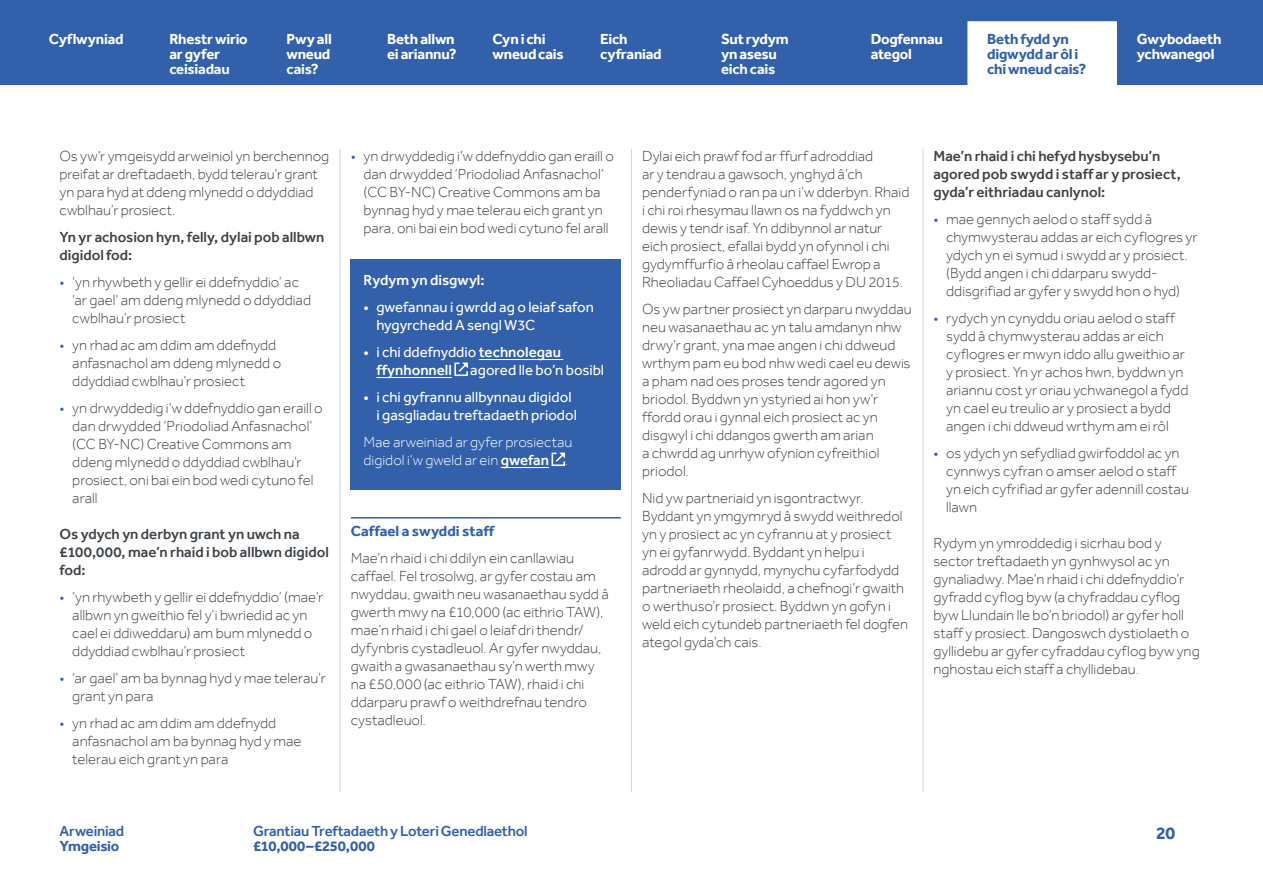
<style>
.page{position:relative;width:1263px;height:893px;background:#fff}
.page>*{position:absolute;margin:0;border:0;box-sizing:border-box;transform-origin:0 0}
.t1{font:700 18px "Effra";color:#3260aa}
.Body_Text_10_12pt{font:300 15px/18px "Effra";color:#3c4247}
.Body_Text_10_12pt-2{font:500 15px/18px "Effra";color:#3c4247}
.t2{font:15px/18px "Effra";color:#fff}
.t3{font:700 15px/15px "Effra";letter-spacing:-.015em;color:#fff}
.Heading_10_12pt___6p{font:700 15px/15px "Effra";letter-spacing:-.015em;color:#3260aa}
.Body_Text_10_12pt-3{font:300 15px/18px "Effra";color:#fff}
.t4{font:500 15px "Effra";letter-spacing:-.015em;color:#3260aa}
.Heading_10_12pt___6p-2{font:700 15px "Effra";letter-spacing:.01em;color:#3260aa}
.Body_Text_10_12pt-4{font:500 15px "Effra";color:#fff}
.s1{color:#3260aa}
.s2{font-weight:500}
</style>
<div class="page">
<hr style="left:351px;top:517px;width:270px;height:2px;background:#3260aa">
<hr style="left:631px;top:149px;width:1px;height:643px;background:#cdd5db">
<hr style="left:340px;top:149px;width:1px;height:643px;background:#cdd5db">
<hr style="left:923px;top:149px;width:1px;height:643px;background:#cdd5db">
<div style="left:351px;top:260px;width:270px;height:230px;background:#3260aa"></div>
<hr style="left:479px;top:359px;width:84px;height:1px;background:#fff">
<hr style="left:376px;top:377px;width:76px;height:1px;background:#fff">
<hr style="left:501px;top:467px;width:48px;height:1px;background:#fff">
<svg style="left:454px;top:362px;width:14px;height:14px"></svg>
<svg style="left:551px;top:452px;width:15px;height:15px"></svg>
<div style="left:0;top:0;width:1263px;height:85px;background:#3260aa"></div>
<div style="left:967px;top:21px;width:150px;height:64px;background:#fff"></div>
<p class="t3" style="left:49px;top:31px;width:76px">Cyflwyniad</p>
<p class="Heading_10_12pt___6p" style="left:987px;top:31px;width:101px">Beth fydd yn digwydd ar ôl i chi wneud cais?</p>
<p class="t3" style="left:169px;top:31px;width:80px">Rhestr wirio ar gyfer ceisiadau</p>
<p class="t3" style="left:286px;top:31px;width:47px;text-align:justify">Pwy all wneud cais?</p>
<p class="t3" style="left:387px;top:31px;width:71px">Beth allwn ei ariannu?</p>
<p class="t3" style="left:492px;top:31px;width:73px">Cyn i chi wneud cais</p>
<p class="t3" style="left:600px;top:31px;width:63px">Eich cyfraniad</p>
<p class="t3" style="left:721px;top:31px;width:69px">Sut rydym yn asesu eich cais</p>
<p class="t3" style="left:871px;top:31px;width:74px">Dogfennau ategol</p>
<p class="t3" style="left:1137px;top:31px;width:86px">Gwybodaeth ychwanegol</p>
<p class="Body_Text_10_12pt" style="left:60px;top:147px;width:271px">Os yw’r ymgeisydd arweiniol yn berchennog preifat ar dreftadaeth, bydd telerau’r grant yn para hyd at ddeng mlynedd o ddyddiad cwblhau’r prosiect.</p>
<p class="Body_Text_10_12pt-2" style="left:60px;top:228px;width:266px">Yn yr achosion hyn, felly, dylai pob allbwn digidol fod:</p>
<p class="Body_Text_10_12pt" style="left:72px;top:273px;width:240px;text-indent:-13px"><span class="s1">•</span> ‘yn rhywbeth y gellir ei ddefnyddio’ ac ‘ar gael’ am ddeng mlynedd o ddyddiad cwblhau’r prosiect</p>
<p class="Body_Text_10_12pt" style="left:72px;top:336px;width:210px;text-indent:-13px"><span class="s1">•</span> yn rhad ac am ddim am ddefnydd anfasnachol am ddeng mlynedd o ddyddiad cwblhau’r prosiect</p>
<p class="Body_Text_10_12pt" style="left:72px;top:399px;width:252px;text-indent:-13px"><span class="s1">•</span> yn drwyddedig i’w ddefnyddio gan eraill o dan drwydded ‘Priodoliad Anfasnachol’ (CC BY-NC) Creative Commons am ddeng mlynedd o ddyddiad cwblhau’r prosiect, oni bai ein bod wedi cytuno fel arall</p>
<p class="Body_Text_10_12pt-2" style="left:60px;top:525px;width:271px">Os ydych yn derbyn grant yn uwch na £100,000, mae’n rhaid i bob allbwn digidol fod:</p>
<p class="Body_Text_10_12pt" style="left:72px;top:588px;width:253px;text-indent:-13px"><span class="s1">•</span> ‘yn rhywbeth y gellir ei ddefnyddio’ (mae’r allbwn yn gweithio fel y’i bwriedid ac yn cael ei ddiweddaru) am bum mlynedd o ddyddiad cwblhau’r prosiect</p>
<p class="Body_Text_10_12pt" style="left:72px;top:669px;width:255px;text-indent:-13px"><span class="s1">•</span> ‘ar gael’ am ba bynnag hyd y mae telerau’r grant yn para</p>
<p class="Body_Text_10_12pt" style="left:72px;top:714px;width:231px;text-indent:-13px"><span class="s1">•</span> yn rhad ac am ddim am ddefnydd anfasnachol am ba bynnag hyd y mae telerau eich grant yn para</p>
<p class="Body_Text_10_12pt" style="left:351px;top:147px;width:265px;text-align:center"><span class="s1">•</span> yn drwyddedig i’w ddefnyddio gan eraill o dan drwydded ‘Priodoliad Anfasnachol’ (CC BY-NC) Creative Commons am ba bynnag hyd y mae telerau eich grant yn para, oni bai ein bod wedi cytuno fel arall</p>
<p class="Body_Text_10_12pt-4" style="left:364px;top:271px;width:122px">Rydym yn disgwyl:</p>
<p class="t2" style="left:376px;top:297px;width:219px;text-indent:-13px">• gwefannau i gwrdd ag o leiaf safon hygyrchedd A sengl W3C</p>
<p class="t2" style="left:376px;top:342px;width:229px;text-indent:-13px">• i chi ddefnyddio <span class="s2">technolegau ffynhonnell</span> agored lle bo’n bosibl</p>
<p class="t2" style="left:376px;top:387px;width:202px;text-indent:-13px">• i chi gyfrannu allbynnau digidol i gasgliadau treftadaeth priodol</p>
<p class="Body_Text_10_12pt-3" style="left:364px;top:432px;width:210px">Mae arweiniad ar gyfer prosiectau digidol i’w gweld ar ein <span class="s2">gwefan</span> .</p>
<h3 class="Heading_10_12pt___6p" style="left:351px;top:523px;width:145px">Caffael a swyddi staff</h3>
<p class="Body_Text_10_12pt" style="left:351px;top:548px;width:259px">Mae’n rhaid i chi ddilyn ein canllawiau caffael. Fel trosolwg, ar gyfer costau am nwyddau, gwaith neu wasanaethau sydd â gwerth mwy na £10,000 (ac eithrio TAW), mae’n rhaid i chi gael o leiaf dri thendr/ dyfynbris cystadleuol. Ar gyfer nwyddau, gwaith a gwasanaethau sy’n werth mwy na £50,000 (ac eithrio TAW), rhaid i chi ddarparu prawf o weithdrefnau tendro cystadleuol.</p>
<p class="Body_Text_10_12pt" style="left:642px;top:147px;width:269px">Dylai eich prawf fod ar ffurf adroddiad<br>ar y tendrau a gawsoch, ynghyd â’ch penderfyniad o ran pa un i’w dderbyn. Rhaid i chi roi rhesymau llawn os na fyddwch yn dewis y tendr isaf. Yn ddibynnol ar natur eich prosiect, efallai bydd yn ofynnol i chi gydymffurfio â rheolau caffael Ewrop a Rheoliadau Caffael Cyhoeddus y DU 2015.</p>
<p class="Body_Text_10_12pt" style="left:642px;top:300px;width:271px">Os yw partner prosiect yn darparu nwyddau neu wasanaethau ac yn talu amdanyn nhw drwy’r grant, yna mae angen i chi ddweud wrthym pam eu bod nhw wedi cael eu dewis a pham nad oes proses tendr agored yn briodol. Byddwn yn ystyried ai hon yw’r ffordd orau i gynnal eich prosiect ac yn disgwyl i chi ddangos gwerth am arian<br>a chwrdd ag unrhyw ofynion cyfreithiol priodol.</p>
<p class="Body_Text_10_12pt" style="left:642px;top:489px;width:267px">Nid yw partneriaid yn isgontractwyr.<br>Byddant yn ymgymryd â swydd weithredol yn y prosiect ac yn cyfrannu at y prosiect yn ei gyfanrwydd. Byddant yn helpu i adrodd ar gynnydd, mynychu cyfarfodydd partneriaeth rheolaidd, a chefnogi’r gwaith o werthuso’r prosiect. Byddwn yn gofyn i weld eich cytundeb partneriaeth fel dogfen ategol gyda’ch cais.</p>
<p class="Body_Text_10_12pt-2" style="left:933px;top:147px;width:249px">Mae’n rhaid i chi hefyd hysbysebu’n agored pob swydd i staff ar y prosiect, gyda’r eithriadau canlynol:</p>
<p class="Body_Text_10_12pt" style="left:946px;top:210px;width:253px;text-indent:-13px"><span class="s1">•</span> mae gennych aelod o staff sydd â chymwysterau addas ar eich cyflogres yr ydych yn ei symud i swydd ar y prosiect. (Bydd angen i chi ddarparu swydd&shy;ddisgrifiad ar gyfer y swydd hon o hyd)</p>
<p class="Body_Text_10_12pt" style="left:946px;top:309px;width:244px;text-indent:-13px"><span class="s1">•</span> rydych yn cynyddu oriau aelod o staff sydd â chymwysterau addas ar eich cyflogres er mwyn iddo allu gweithio ar y prosiect. Yn yr achos hwn, byddwn yn ariannu cost yr oriau ychwanegol a fydd yn cael eu treulio ar y prosiect a bydd angen i chi ddweud wrthym am ei rôl</p>
<p class="Body_Text_10_12pt" style="left:946px;top:444px;width:244px;text-indent:-13px"><span class="s1">•</span> os ydych yn sefydliad gwirfoddol ac yn cynnwys cyfran o amser aelod o staff yn eich cyfrifiad ar gyfer adennill costau llawn</p>
<p class="Body_Text_10_12pt" style="left:933px;top:534px;width:268px">Rydym yn ymroddedig i sicrhau bod y sector treftadaeth yn gynhwysol ac yn gynaliadwy. Mae’n rhaid i chi ddefnyddio’r gyfradd cyflog byw (a chyfraddau cyflog byw Llundain lle bo’n briodol) ar gyfer holl staff y prosiect. Dangoswch dystiolaeth o gyllidebu ar gyfer cyfraddau cyflog byw yng nghostau eich staff a chyllidebau.</p>
<p class="t4" style="left:60px;top:822px;width:66px">Arweiniad</p>
<p class="Heading_10_12pt___6p" style="left:60px;top:839px;width:61px">Ymgeisio</p>
<p class="t4" style="left:253px;top:822px;width:276px">Grantiau Treftadaeth y Loteri Genedlaethol</p>
<p class="Heading_10_12pt___6p-2" style="left:253px;top:837px;width:123px">£10,000–£250,000</p>
<p class="t1" style="left:1156px;top:822px;width:21px">20</p>
</div>
